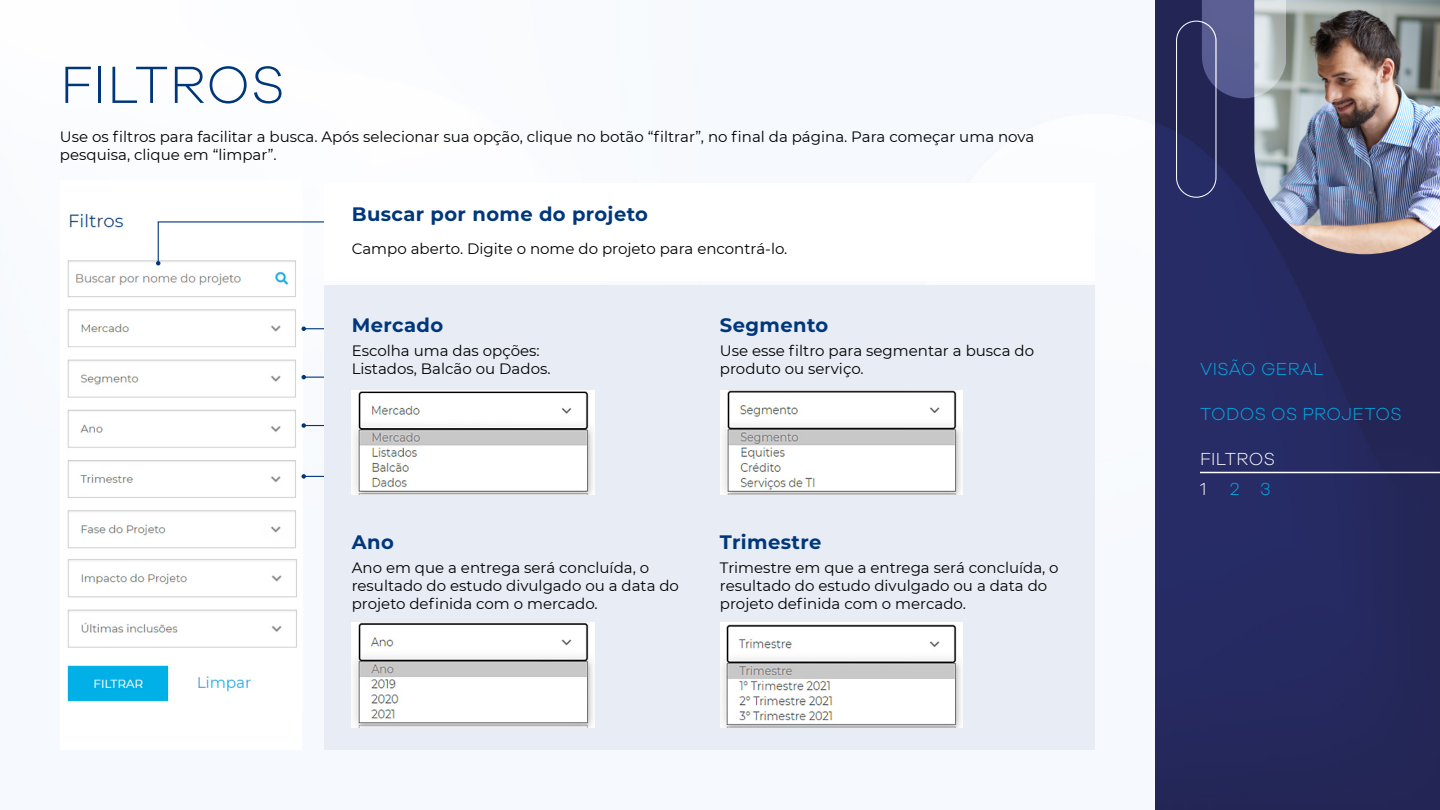
<style>
.page{position:relative;width:1440px;height:810px;background:#fff}
.page>*{position:absolute;margin:0;border:0;box-sizing:border-box;transform-origin:0 0}
.t1{font:300 54px "Galano Grotesque";letter-spacing:.02em;color:#00377b}
.t2{font:700 19.5px "Montserrat";letter-spacing:.02em;color:#00377b}
.t3{font:300 18px "Galano Grotesque";letter-spacing:.02em;color:#00afe6}
.t4{font:300 18px "Galano Grotesque";letter-spacing:.02em;color:#fff}
.t5{font:15px/18px "Montserrat";color:#000}
</style>
<div class="page">
<img style="left:303px;top:0;width:1137px;height:810px">
<img style="left:67px;top:213px;width:236px;height:489px">
<img style="left:1254px;top:0;width:186px;height:254px">
<div style="left:1176px;top:21px;width:41px;height:177px;border:1px solid #f7fafe;border-radius:20px"></div>
<img style="left:1202px;top:0;width:84px;height:98px">
<div style="left:324px;top:183px;width:771px;height:97px;background:#fff"></div>
<div style="left:324px;top:285px;width:771px;height:465px;background:#e7ecf5"></div>
<hr style="left:1200px;top:472px;width:240px;height:1px;background:#fff">
<img style="left:352px;top:390px;width:242px;height:105px">
<img style="left:352px;top:622px;width:242px;height:106px">
<img style="left:720px;top:390px;width:242px;height:105px">
<img style="left:720px;top:622px;width:242px;height:106px">
<svg style="left:156px;top:221px;width:168px;height:45px"></svg>
<svg style="left:302px;top:326px;width:22px;height:5px"></svg>
<svg style="left:302px;top:375px;width:22px;height:4px"></svg>
<svg style="left:302px;top:423px;width:22px;height:5px"></svg>
<svg style="left:302px;top:474px;width:22px;height:5px"></svg>
<h1 class="t1" style="left:60px;top:52px;width:226px">FILTROS</h1>
<p class="t5" style="left:60px;top:127px;width:976px">Use os filtros para facilitar a busca. Após selecionar sua opção, clique no botão “filtrar”, no final da página. Para começar uma nova pesquisa, clique em “limpar”.</p>
<h2 class="t2" style="left:352px;top:200px;width:298px">Buscar por nome do projeto</h2>
<p class="t5" style="left:352px;top:239px;width:437px">Campo aberto. Digite o nome do projeto para encontrá-lo.</p>
<h2 class="t2" style="left:352px;top:311px;width:93px">Mercado</h2>
<p class="t5" style="left:352px;top:341px;width:200px">Escolha uma das opções:<br>Listados, Balcão ou Dados.</p>
<h2 class="t2" style="left:720px;top:311px;width:110px">Segmento</h2>
<p class="t5" style="left:720px;top:341px;width:316px">Use esse filtro para segmentar a busca do produto ou serviço.</p>
<h2 class="t2" style="left:352px;top:528px;width:44px">Ano</h2>
<p class="t5" style="left:352px;top:558px;width:329px">Ano em que a entrega será concluída, o resultado do estudo divulgado ou a data do projeto definida com o mercado.</p>
<h2 class="t2" style="left:720px;top:528px;width:103px">Trimestre</h2>
<p class="t5" style="left:720px;top:558px;width:340px">Trimestre em que a entrega será concluída, o resultado do estudo divulgado ou a data do projeto definida com o mercado.</p>
<p class="t3" style="left:1200px;top:359px;width:125px">VISÃO GERAL</p>
<p class="t3" style="left:1200px;top:404px;width:203px">TODOS OS PROJETOS</p>
<p class="t4" style="left:1200px;top:449px;width:76px">FILTROS</p>
<p class="t4" style="left:1200px;top:478px;width:8px">1</p>
<p class="t3" style="left:1230px;top:478px;width:42px">2 3</p>
</div>
